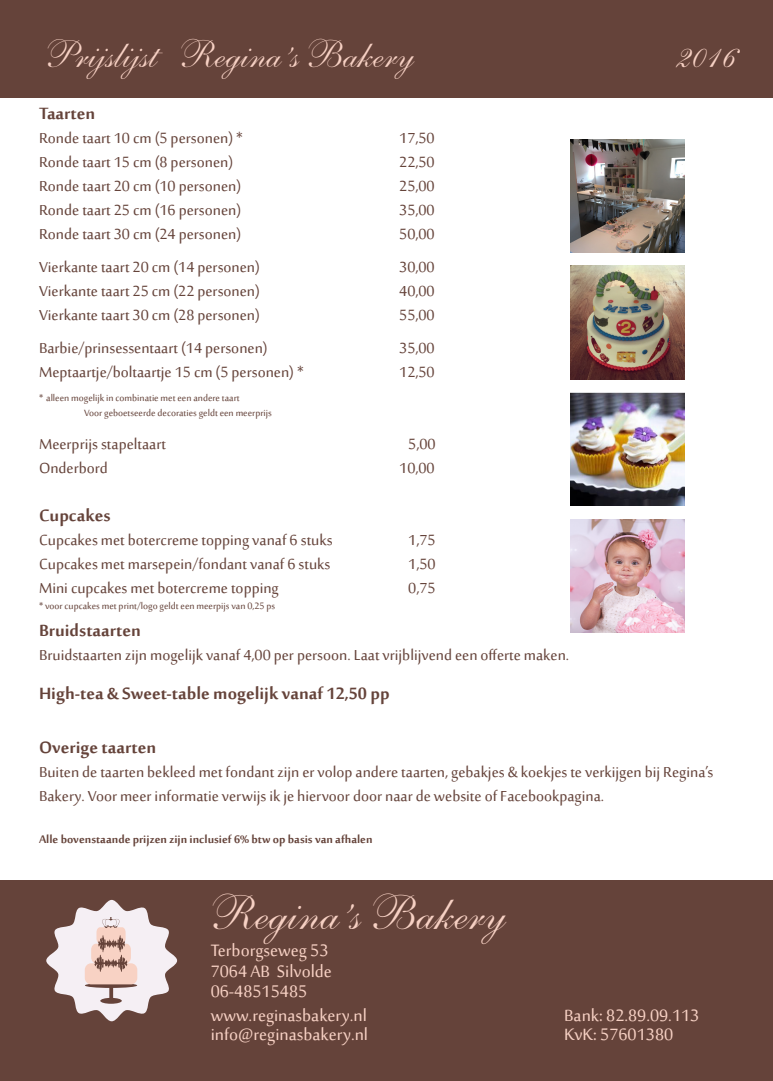
<style>
.page{position:relative;width:773px;height:1081px;background:#fff}
.page>*{position:absolute;margin:0;border:0;box-sizing:border-box;transform-origin:0 0}
.t1{font:48.75px "Allegro";color:#f7d1c4}
.t2{font:38.75px "Allegro";color:#f7d1c4}
.t3{font:22.75px "Sakkal Majalla";color:#f7d1c4}
.t4{font:700 22.5px "Sakkal Majalla";color:#65433a}
.t5{font:22.5px "Sakkal Majalla";color:#f7d1c4}
.t6{font:20px/24px "Sakkal Majalla";color:#65433a}
.t7{font:700 15px "Sakkal Majalla";color:#65433a}
.t8{font:12.5px "Sakkal Majalla";color:#65433a}
</style>
<div class="page">
<div style="left:0;top:881px;width:772px;height:200px;background:#65433a"></div>
<svg style="left:46px;top:899px;width:132px;height:123px"></svg>
<div style="left:0;top:0;width:772px;height:97px;background:#65433a"></div>
<img style="left:570px;top:139px;width:114px;height:113px">
<img style="left:570px;top:266px;width:114px;height:113px">
<img style="left:570px;top:392px;width:114px;height:114px">
<img style="left:570px;top:519px;width:114px;height:113px">
<p class="t2" style="left:39px;top:31px;width:370px">Prijslijst Regina’s Bakery</p>
<p class="t2" style="left:669px;top:31px;width:62px">2016</p>
<p class="t4" style="left:39px;top:101px;width:58px">Taarten</p>
<p class="t6" style="left:39px;top:127px;width:205px">Ronde taart 10 cm (5 personen) *</p>
<p class="t6" style="left:399px;top:127px;width:37px">17,50</p>
<p class="t6" style="left:39px;top:151px;width:196px">Ronde taart 15 cm (8 personen)</p>
<p class="t6" style="left:399px;top:151px;width:37px">22,50</p>
<p class="t6" style="left:39px;top:175px;width:204px">Ronde taart 20 cm (10 personen)</p>
<p class="t6" style="left:399px;top:175px;width:37px">25,00</p>
<p class="t6" style="left:39px;top:199px;width:204px">Ronde taart 25 cm (16 personen)</p>
<p class="t6" style="left:399px;top:199px;width:37px">35,00</p>
<p class="t6" style="left:39px;top:223px;width:204px">Ronde taart 30 cm (24 personen)</p>
<p class="t6" style="left:399px;top:223px;width:37px">50,00</p>
<p class="t6" style="left:39px;top:256px;width:222px">Vierkante taart 20 cm (14 personen)</p>
<p class="t6" style="left:399px;top:256px;width:37px">30,00</p>
<p class="t6" style="left:39px;top:280px;width:222px">Vierkante taart 25 cm (22 personen)</p>
<p class="t6" style="left:399px;top:280px;width:37px">40,00</p>
<p class="t6" style="left:39px;top:304px;width:222px">Vierkante taart 30 cm (28 personen)</p>
<p class="t6" style="left:399px;top:304px;width:37px">55,00</p>
<p class="t6" style="left:39px;top:337px;width:230px">Barbie/prinsessentaart (14 personen)</p>
<p class="t6" style="left:399px;top:337px;width:37px">35,00</p>
<p class="t6" style="left:39px;top:361px;width:266px">Meptaartje/boltaartje 15 cm (5 personen) *</p>
<p class="t6" style="left:399px;top:361px;width:37px">12,50</p>
<p class="t8" style="left:39px;top:391px;width:202px">* alleen mogelijk in combinatie met een andere taart</p>
<p class="t8" style="left:84px;top:406px;width:189px">Voor geboetseerde decoraties geldt een meerprijs</p>
<p class="t6" style="left:39px;top:433px;width:128px">Meerprijs stapeltaart</p>
<p class="t6" style="left:408px;top:433px;width:29px">5,00</p>
<p class="t6" style="left:39px;top:457px;width:70px">Onderbord</p>
<p class="t6" style="left:399px;top:457px;width:37px">10,00</p>
<p class="t4" style="left:39px;top:503px;width:73px">Cupcakes</p>
<p class="t6" style="left:39px;top:529px;width:295px">Cupcakes met botercreme topping vanaf 6 stuks</p>
<p class="t6" style="left:408px;top:529px;width:29px">1,75</p>
<p class="t6" style="left:39px;top:553px;width:293px">Cupcakes met marsepein/fondant vanaf 6 stuks</p>
<p class="t6" style="left:408px;top:553px;width:29px">1,50</p>
<p class="t6" style="left:39px;top:577px;width:241px">Mini cupcakes met botercreme topping</p>
<p class="t6" style="left:408px;top:577px;width:29px">0,75</p>
<p class="t8" style="left:39px;top:599px;width:237px">* voor cupcakes met print/logo geldt een meerpijs van 0,25 ps</p>
<p class="t4" style="left:39px;top:618px;width:103px">Bruidstaarten</p>
<p class="t6" style="left:39px;top:644px;width:531px">Bruidstaarten zijn mogelijk vanaf 4,00 per persoon. Laat vrijblijvend een offerte maken.</p>
<p class="t4" style="left:39px;top:681px;width:352px">High-tea &amp; Sweet-table mogelijk vanaf 12,50 pp</p>
<p class="t4" style="left:39px;top:735px;width:119px">Overige taarten</p>
<p class="t6" style="left:39px;top:761px;width:675px">Buiten de taarten bekleed met fondant zijn er volop andere taarten, gebakjes &amp; koekjes te verkijgen bij Regina’s<br>Bakery. Voor meer informatie verwijs ik je hiervoor door naar de website of Facebookpagina.</p>
<p class="t7" style="left:39px;top:831px;width:335px">Alle bovenstaande prijzen zijn inclusief 6% btw op basis van afhalen</p>
<p class="t1" style="left:204px;top:884px;width:295px">Regina’s Bakery</p>
<p class="t3" style="left:211px;top:937px;width:119px">Terborgseweg 53</p>
<p class="t3" style="left:211px;top:958px;width:123px">7064 AB Silvolde</p>
<p class="t3" style="left:211px;top:979px;width:98px">06-48515485</p>
<p class="t5" style="left:211px;top:1002px;width:158px">www.reginasbakery.nl</p>
<p class="t5" style="left:564px;top:1002px;width:137px">Bank: 82.89.09.113</p>
<p class="t5" style="left:211px;top:1022px;width:159px">info@reginasbakery.nl</p>
<p class="t5" style="left:564px;top:1022px;width:111px">KvK: 57601380</p>
</div>
